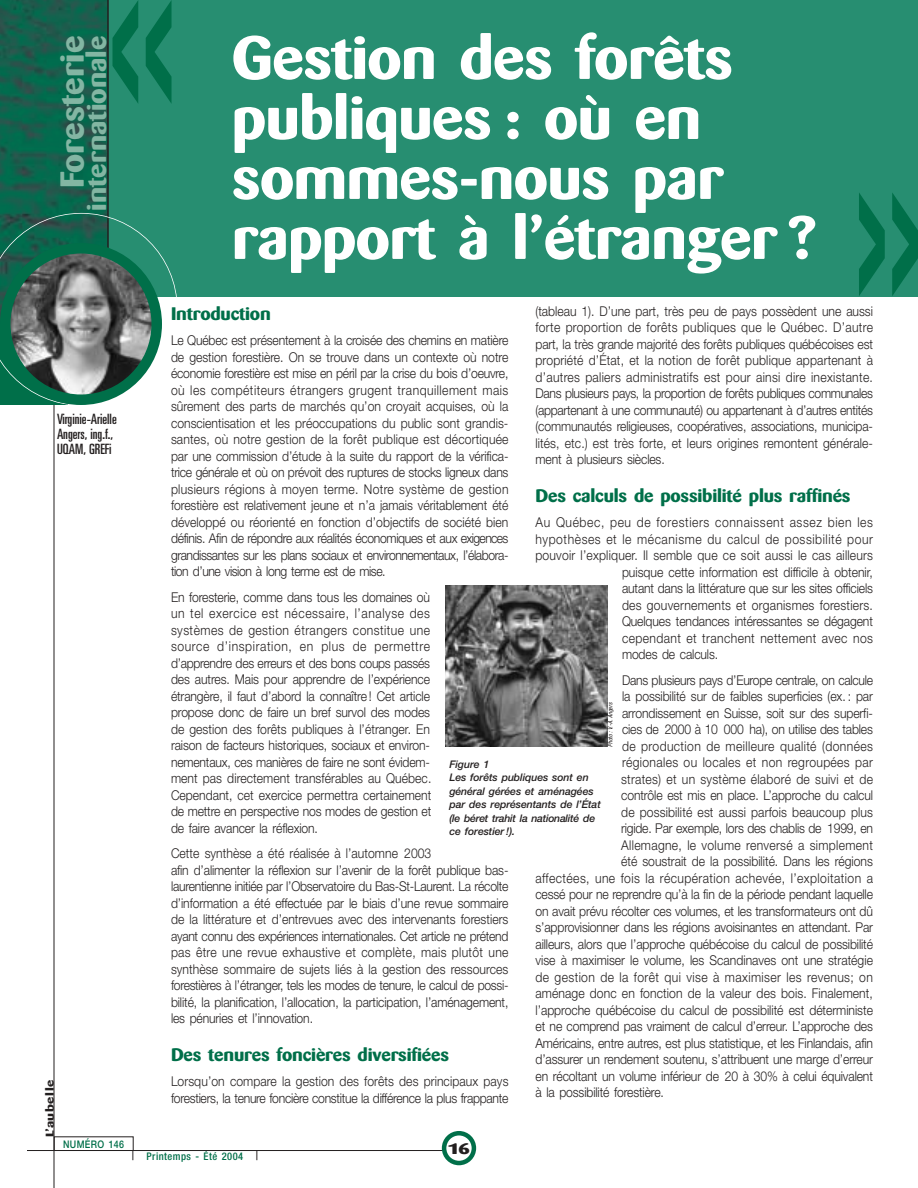
<style>
.page{position:relative;width:918px;height:1188px;background:#fff}
.page>*{position:absolute;margin:0;border:0;box-sizing:border-box;transform-origin:0 0}
.t1{font:700 60px/60px "Barmeno";letter-spacing:-.01em;color:#fff;scale:1.1 1}
.t2{font:700 33px "Barmeno";color:#83b6a3;scale:1.11 1}
.t3{font:700 27px "Barmeno";color:#83b6a3;scale:1.11 1}
.t4{font:700 18px "Barmeno";letter-spacing:-.01em;color:#006f49;scale:1.1 1}
.t5{font:800 15px "Barmeno";color:#231f1f;scale:1.4 1}
.t6{font:ultra-condensed 14.25px/15px "Univers";color:#231f1f}
.t7{font:300 13.5px/16.5px "Helvetica Neue";letter-spacing:-.01em;color:#231f1f;text-align:justify;scale:.9 1}
.t8{font:300 13.5px "Helvetica Neue";letter-spacing:.03em;color:#231f1f;scale:.9 1}
.t9{font:300 13.5px "Helvetica Neue";letter-spacing:.035em;color:#231f1f;scale:.9 1}
.t10{font:300 13.5px "Helvetica Neue";letter-spacing:.01em;color:#231f1f;scale:.9 1}
.t11{font:300 13.5px "Helvetica Neue";letter-spacing:.02em;color:#231f1f;scale:.9 1}
.t12{font:300 13.5px "Helvetica Neue";letter-spacing:.015em;color:#231f1f;scale:.9 1}
.t13{font:300 13.5px "Helvetica Neue";letter-spacing:.045em;color:#231f1f;scale:.9 1}
.t14{font:300 13.5px "Helvetica Neue";letter-spacing:.05em;color:#231f1f;scale:.9 1}
.t15{font:300 13.5px "Helvetica Neue";letter-spacing:.025em;color:#231f1f;scale:.9 1}
.t16{font:700 11.25px "Barmeno";letter-spacing:.04em;color:#231f1f;scale:1.35 1}
.t17{font:italic 500 10.5px/13.5px "Helvetica Neue";letter-spacing:-.01em;color:#231f1f}
.t18{font:500 condensed 10.5px "Helvetica Neue";letter-spacing:.04em;color:#006f49}
.t19{font:500 10.5px "Helvetica Neue";letter-spacing:.04em;color:#006f49;scale:.85 1}
.t20{font:italic condensed 6px "Helvetica Neue";letter-spacing:-.01em;color:#231f1f}
.s1{font-size:13.65px;color:#231f1f}
</style>
<div class="page">
<hr style="left:27px;top:1150px;width:430px;height:1px;background:#231f1f">
<svg style="left:442px;top:1131px;width:34px;height:34px"></svg>
<hr style="left:54px;top:376px;width:1px;height:812px;background:#231f1f">
<div style="left:99px;top:0;width:819px;height:297px;background:#278e71"></div>
<img style="left:0;top:0;width:107px;height:213px">
<svg style="left:112px;top:0;width:60px;height:103px"></svg>
<svg style="left:859px;top:193px;width:59px;height:103px"></svg>
<hr style="left:107px;top:0;width:2px;height:256px;background:#231f1f">
<svg style="left:0;top:213px;width:177px;height:193px"></svg>
<img style="left:445px;top:585px;width:162px;height:162px">
<h2 class="t2" style="left:58px;top:188px;width:139px;rotate:-90deg">Foresterie</h2>
<h3 class="t3" style="left:86px;top:211px;width:159px;rotate:-90deg">internationale</h3>
<h1 class="t1" style="left:232px;top:33px;width:533px">Gestion des forêts publiques : où en sommes-nous par rapport à l’étranger ?</h1>
<p class="t6" style="left:57px;top:413px;width:61px">Virginie-Arielle<br>Angers, ing.f.,<br>UQAM, GREFi</p>
<p class="t16" style="left:45px;top:1137px;width:44px;rotate:-90deg">L’aubelle</p>
<p class="t19" style="left:63px;top:1140px;width:73px">NUMÉRO 146</p>
<p class="t7" style="left:536px;top:304px;width:377px">(tableau 1). D’une part, très peu de pays possèdent une aussi forte proportion de forêts publiques que le Québec. D’autre part, la très grande majorité des forêts publiques québécoises est propriété d’État, et la notion de forêt publique appartenant à d’autres paliers administratifs est pour ainsi dire inexistante.<br>Dans plusieurs pays, la proportion de forêts publiques communales (appartenant à une communauté) ou appartenant à d’autres entités (communautés religieuses, coopératives, associations, municipa&shy;lités, etc.) est très forte, et leurs origines remontent générale&shy;ment à plusieurs siècles.</p>
<h3 class="t4" style="left:536px;top:488px;width:288px">Des calculs de possibilité plus raffinés</h3>
<p class="t14" style="left:536px;top:517px;width:377px">Au Québec, peu de forestiers connaissent assez bien les</p>
<p class="t13" style="left:536px;top:534px;width:377px">hypothèses et le mécanisme du calcul de possibilité pour</p>
<p class="t12" style="left:536px;top:550px;width:377px">pouvoir l’expliquer. Il semble que ce soit aussi le cas ailleurs</p>
<p class="t7" style="left:622px;top:565px;width:280px">puisque cette information est difficile à obtenir,</p>
<p class="t7" style="left:622px;top:581px;width:280px">autant dans la littérature que sur les sites officiels</p>
<p class="t11" style="left:622px;top:600px;width:280px">des gouvernements et organismes forestiers.</p>
<p class="t7" style="left:622px;top:614px;width:280px">Quelques tendances intéressantes se dégagent</p>
<p class="t9" style="left:622px;top:633px;width:280px">cependant et tranchent nettement avec nos</p>
<p class="t7" style="left:622px;top:647px;width:108px">modes de calculs.</p>
<p class="t7" style="left:622px;top:673px;width:280px">Dans plusieurs pays d’Europe centrale, on calcule</p>
<p class="t7" style="left:622px;top:689px;width:280px">la possibilité sur de faibles superficies (ex. : par</p>
<p class="t7" style="left:622px;top:706px;width:280px">arrondissement en Suisse, soit sur des superfi-</p>
<p class="t7" style="left:622px;top:722px;width:280px">cies de 2000 à 10 000 ha), on utilise des tables</p>
<p class="t8" style="left:622px;top:741px;width:280px">de production de meilleure qualité (données</p>
<p class="t8" style="left:622px;top:757px;width:280px">régionales ou locales et non regroupées par</p>
<p class="t11" style="left:621px;top:774px;width:281px">strates) et un système élaboré de suivi et de</p>
<p class="t7" style="left:621px;top:788px;width:281px">contrôle est mis en place. L’approche du calcul</p>
<p class="t10" style="left:621px;top:807px;width:281px">de possibilité est aussi parfois beaucoup plus</p>
<p class="t7" style="left:621px;top:821px;width:281px">rigide. Par exemple, lors des chablis de 1999, en</p>
<p class="t15" style="left:621px;top:840px;width:281px">Allemagne, le volume renversé a simplement</p>
<p class="t7" style="left:621px;top:854px;width:281px">été soustrait de la possibilité. Dans les régions</p>
<p class="t9" style="left:536px;top:873px;width:376px">affectées, une fois la récupération achevée, l’exploitation a</p>
<p class="t7" style="left:536px;top:887px;width:377px">cessé pour ne reprendre qu’à la fin de la période pendant laquelle</p>
<p class="t7" style="left:536px;top:904px;width:377px">on avait prévu récolter ces volumes, et les transformateurs ont dû</p>
<p class="t7" style="left:536px;top:920px;width:377px">s’approvisionner dans les régions avoisinantes en attendant. Par</p>
<p class="t7" style="left:536px;top:937px;width:377px">ailleurs, alors que l’approche québécoise du calcul de possibilité</p>
<p class="t7" style="left:536px;top:953px;width:376px">vise à maximiser le volume, les Scandinaves ont une stratégie</p>
<p class="t8" style="left:536px;top:972px;width:376px">de gestion de la forêt qui vise à maximiser les revenus; on</p>
<p class="t10" style="left:536px;top:988px;width:377px">aménage donc en fonction de la valeur des bois. Finalement,</p>
<p class="t7" style="left:536px;top:1003px;width:376px">l’approche québécoise du calcul de possibilité est déterministe</p>
<p class="t7" style="left:536px;top:1019px;width:376px">et ne comprend pas vraiment de calcul d’erreur. L’approche des</p>
<p class="t7" style="left:536px;top:1036px;width:377px">Américains, entre autres, est plus statistique, et les Finlandais, afin</p>
<p class="t7" style="left:536px;top:1052px;width:377px">d’assurer un rendement soutenu, s’attribuent une marge d’erreur</p>
<p class="t7" style="left:536px;top:1069px;width:376px">en récoltant un volume inférieur de 20 à 30% à celui équivalent</p>
<p class="t7" style="left:536px;top:1085px;width:144px">à la possibilité forestière.</p>
<h3 class="t4" style="left:171px;top:306px;width:92px">Introduction</h3>
<p class="t7" style="left:171px;top:333px;width:377px">Le Québec est présentement à la croisée des chemins en matière de gestion forestière. On se trouve dans un contexte où notre économie forestière est mise en péril par la crise du bois d’oeuvre, où les compétiteurs étrangers grugent tranquillement mais sûrement des parts de marchés qu’on croyait acquises, où la conscientisation et les préoccupations du public sont grandis&shy;santes, où notre gestion de la forêt publique est décortiquée par une commission d’étude à la suite du rapport de la vérifica&shy;trice générale et où on prévoit des ruptures de stocks ligneux dans plusieurs régions à moyen terme. Notre système de gestion forestière est relativement jeune et n’a jamais véritablement été développé ou réorienté en fonction d’objectifs de société bien définis. Afin de répondre aux réalités économiques et aux exigences grandissantes sur les plans sociaux et environnementaux, l’élabora&shy;tion d’une vision à long terme est de mise.</p>
<p class="t7" style="left:171px;top:590px;width:291px">En foresterie, comme dans tous les domaines où un tel exercice est nécessaire, l’analyse des systèmes de gestion étrangers constitue une source d’inspiration, en plus de permettre d’apprendre des erreurs et des bons coups passés des autres. Mais pour apprendre de l’expérience étrangère, il faut d’abord la connaître ! Cet article propose donc de faire un bref survol des modes de gestion des forêts publiques à l’étranger. En raison de facteurs historiques, sociaux et environ&shy;nementaux, ces manières de faire ne sont évidem&shy;ment pas directement transférables au Québec.<br>Cependant, cet exercice permettra certainement de mettre en perspective nos modes de gestion et de faire avancer la réflexion.</p>
<p class="t7" style="left:171px;top:846px;width:377px;text-align:left">Cette synthèse a été réalisée à l’automne 2003<br>afin d’alimenter la réflexion sur l’avenir de la forêt publique bas&shy;laurentienne initiée par l’Observatoire du Bas-St-Laurent. La récolte d’information a été effectuée par le biais d’une revue sommaire de la littérature et d’entrevues avec des intervenants forestiers ayant connu des expériences internationales. Cet article ne prétend pas être une revue exhaustive et complète, mais plutôt une synthèse sommaire de sujets liés à la gestion des ressources forestières à l’étranger, tels les modes de tenure, le calcul de possi&shy;bilité, la planification, l’allocation, la participation, l’aménagement, les pénuries et l’innovation.</p>
<h3 class="t4" style="left:171px;top:1047px;width:254px">Des tenures foncières diversifiées</h3>
<p class="t7" style="left:171px;top:1074px;width:377px">Lorsqu’on compare la gestion des forêts des principaux pays forestiers, la tenure foncière constitue la différence la plus frappante</p>
<p class="t20" style="left:608px;top:747px;width:47px;rotate:-90deg">Photo: V.-A. Angers</p>
<p class="t17" style="left:449px;top:758px;width:153px">Figure 1<br>Les forêts publiques sont en général gérées et aménagées par des représentants de l’État (le béret trahit la nationalité de ce forestier !).</p>
<p class="t18" style="left:132px;top:1153px;width:128px"><span class="s1">|</span> Printemps - Été 2004 <span class="s1">|</span></p>
<p class="t5" style="left:448px;top:1142px;width:17px">16</p>
</div>
